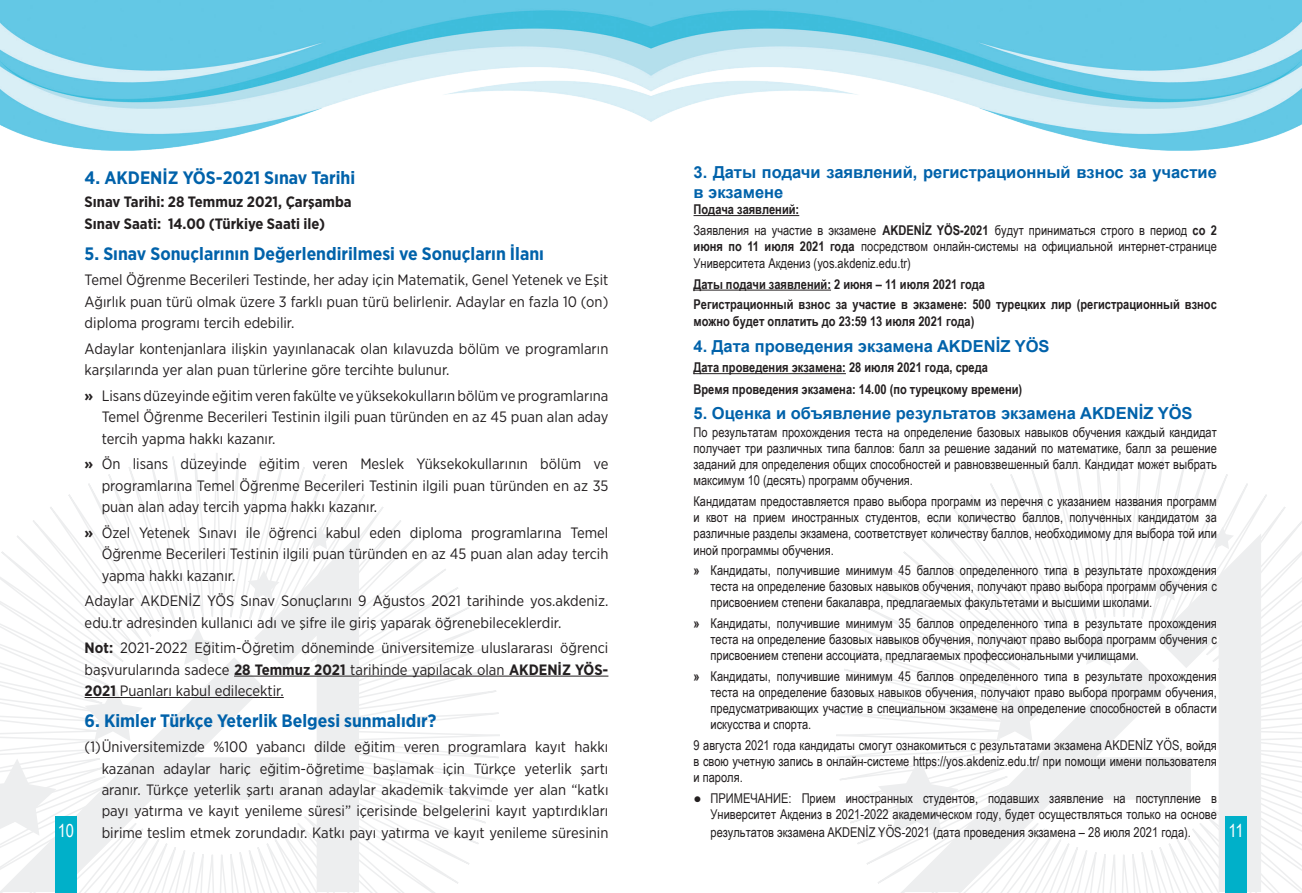
<style>
.page{position:relative;width:1302px;height:893px;background:#fff}
.page>*{position:absolute;margin:0;border:0;box-sizing:border-box;transform-origin:0 0}
.t1{font:700 18px "Gotham Narrow";color:#0162aa}
.t2{font:18px "Arial Narrow";color:#fff}
.t3{font:700 16.5px/19.8px "Arial";color:#0162aa}
.t4{font:15px/21.5px "Gotham Narrow";color:#231f20;text-align:justify}
.t5{font:700 15px/22.6px "Gotham Narrow";color:#231f20}
.t6{font:13.5px/16.2px "Arial Narrow";color:#231f20;text-align:justify}
.t7{font:700 13.5px/20.7px "Arial Narrow";color:#231f20}
.s1{font-weight:700}
</style>
<div class="page">
<svg style="left:836px;top:453px;width:465px;height:440px"></svg>
<svg style="left:901px;top:657px;width:248px;height:235px"></svg>
<svg style="left:878px;top:758px;width:80px;height:78px"></svg>
<svg style="left:986px;top:686px;width:58px;height:55px"></svg>
<svg style="left:1079px;top:627px;width:40px;height:39px"></svg>
<svg style="left:1149px;top:527px;width:111px;height:365px"></svg>
<svg style="left:0;top:453px;width:501px;height:440px"></svg>
<svg style="left:0;top:657px;width:248px;height:235px"></svg>
<svg style="left:0;top:758px;width:56px;height:78px"></svg>
<svg style="left:85px;top:686px;width:58px;height:55px"></svg>
<svg style="left:177px;top:627px;width:40px;height:39px"></svg>
<svg style="left:248px;top:527px;width:111px;height:365px"></svg>
<div style="left:55px;top:816px;width:22px;height:77px;background:#00b0c9"></div>
<img style="left:0;top:0;width:1301px;height:151px">
<div style="left:1225px;top:816px;width:21px;height:77px;background:#00b0c9"></div>
<hr style="left:234px;top:676px;width:374px;height:1px;background:#231f20">
<hr style="left:85px;top:697px;width:199px;height:1px;background:#231f20">
<hr style="left:693px;top:215px;width:106px;height:1px;background:#231f20">
<hr style="left:693px;top:290px;width:137px;height:1px;background:#231f20">
<hr style="left:693px;top:373px;width:152px;height:1px;background:#231f20">
<p class="t3" style="left:693px;top:162px;width:524px">3. Даты подачи заявлений, регистрационный взнос за участие в экзамене</p>
<p class="t6" style="left:693px;top:199px;width:524px;line-height:20.7px"><span class="s1">Подача заявлений:<br></span>Заявления на участие в экзамене <span class="s1">AKDENİZ YÖS-2021</span> будут приниматься строго в период <span class="s1">со 2</span></p>
<p class="t6" style="left:693px;top:238px;width:524px"><span class="s1">июня по 11 июля 2021 года</span> посредством онлайн-системы на официальной интернет-странице<br>Университета Акдениз (yos.akdeniz.edu.tr)</p>
<p class="t7" style="left:693px;top:273px;width:524px">Даты подачи заявлений: 2 июня – 11 июля 2021 года<br>Регистрационный взнос за участие в экзамене: 500 турецких лир (регистрационный взнос</p>
<p class="t7" style="left:693px;top:310px;width:282px">можно будет оплатить до 23:59 13 июля 2021 года)</p>
<p class="t3" style="left:693px;top:336px;width:357px">4. Дата проведения экзамена AKDENİZ YÖS</p>
<p class="t7" style="left:693px;top:356px;width:330px;line-height:22.2px">Дата проведения экзамена: 28 июля 2021 года, среда<br>Время проведения экзамена: 14.00 (по турецкому времени)</p>
<p class="t3" style="left:693px;top:403px;width:500px">5. Оценка и объявление результатов экзамена AKDENİZ YÖS</p>
<p class="t6" style="left:693px;top:423px;width:524px">По результатам прохождения теста на определение базовых навыков обучения каждый кандидат получает три различных типа баллов: балл за решение заданий по математике, балл за решение заданий для определения общих способностей и равновзвешенный балл. Кандидат может выбрать максимум 10 (десять) программ обучения.</p>
<p class="t6" style="left:693px;top:493px;width:524px">Кандидатам предоставляется право выбора программ из перечня с указанием названия программ и квот на прием иностранных студентов, если количество баллов, полученных кандидатом за различные разделы экзамена, соответствует количеству баллов, необходимому для выбора той или иной программы обучения.</p>
<p class="t6" style="left:710px;top:562px;width:507px;text-indent:-17px"><span class="s1">»</span> Кандидаты, получившие минимум 45 баллов определенного типа в результате прохождения теста на определение базовых навыков обучения, получают право выбора программ обучения с присвоением степени бакалавра, предлагаемых факультетами и высшими школами.</p>
<p class="t6" style="left:710px;top:614px;width:507px;text-indent:-17px"><span class="s1">»</span> Кандидаты, получившие минимум 35 баллов определенного типа в результате прохождения теста на определение базовых навыков обучения, получают право выбора программ обучения с присвоением степени ассоциата, предлагаемых профессиональными училищами.</p>
<p class="t6" style="left:710px;top:667px;width:507px;text-indent:-17px"><span class="s1">»</span> Кандидаты, получившие минимум 45 баллов определенного типа в результате прохождения теста на определение базовых навыков обучения, получают право выбора программ обучения, предусматривающих участие в специальном экзамене на определение способностей в области искусства и спорта.</p>
<p class="t6" style="left:693px;top:736px;width:524px">9 августа 2021 года кандидаты смогут ознакомиться с результатами экзамена AKDENİZ YÖS, войдя в свою учетную запись в онлайн-системе https://yos.akdeniz.edu.tr/ при помощи имени пользователя и пароля.</p>
<p class="t6" style="left:693px;top:789px;width:525px;text-align:right">● ПРИМЕЧАНИЕ: Прием иностранных студентов, подавших заявление на поступление в<br>Университет Акдениз в 2021-2022 академическом году, будет осуществляться только на основе</p>
<p class="t6" style="left:710px;top:823px;width:482px">результатов экзамена AKDENİZ YÖS-2021 (дата проведения экзамена – 28 июля 2021 года).</p>
<h1 class="t1" style="left:85px;top:166px;width:272px">4. AKDENİZ YÖS-2021 Sınav Tarihi</h1>
<p class="t5" style="left:85px;top:190px;width:268px">Sınav Tarihi: 28 Temmuz 2021, Çarşamba<br>Sınav Saati: 14.00 (Türkiye Saati ile)</p>
<h1 class="t1" style="left:85px;top:242px;width:461px">5. Sınav Sonuçlarının Değerlendirilmesi ve Sonuçların İlanı</h1>
<p class="t4" style="left:85px;top:269px;width:525px">Temel Öğrenme Becerileri Testinde, her aday için Matematik, Genel Yetenek ve Eşit Ağırlık puan türü olmak üzere 3 farklı puan türü belirlenir. Adaylar en fazla 10 (on) diploma programı tercih edebilir.</p>
<p class="t4" style="left:85px;top:338px;width:525px">Adaylar kontenjanlara ilişkin yayınlanacak olan kılavuzda bölüm ve programların karşılarında yer alan puan türlerine göre tercihte bulunur.</p>
<p class="t4" style="left:102px;top:385px;width:508px;text-indent:-17px"><span class="s1">»</span> Lisans düzeyinde eğitim veren fakülte ve yüksekokulların bölüm ve programlarına Temel Öğrenme Becerileri Testinin ilgili puan türünden en az 45 puan alan aday tercih yapma hakkı kazanır.</p>
<p class="t4" style="left:102px;top:453px;width:508px;text-indent:-17px"><span class="s1">»</span> Ön lisans düzeyinde eğitim veren Meslek Yüksekokullarının bölüm ve programlarına Temel Öğrenme Becerileri Testinin ilgili puan türünden en az 35 puan alan aday tercih yapma hakkı kazanır.</p>
<p class="t4" style="left:102px;top:521px;width:508px;text-indent:-17px"><span class="s1">»</span> Özel Yetenek Sınavı ile öğrenci kabul eden diploma programlarına Temel Öğrenme Becerileri Testinin ilgili puan türünden en az 45 puan alan aday tercih yapma hakkı kazanır.</p>
<p class="t4" style="left:85px;top:590px;width:525px">Adaylar AKDENİZ YÖS Sınav Sonuçlarını 9 Ağustos 2021 tarihinde yos.akdeniz. edu.tr adresinden kullanıcı adı ve şifre ile giriş yaparak öğrenebileceklerdir.</p>
<p class="t4" style="left:85px;top:637px;width:525px"><span class="s1">Not:</span> 2021-2022 Eğitim-Öğretim döneminde üniversitemize uluslararası öğrenci başvurularında sadece <span class="s1">28 Temmuz 2021</span> tarihinde yapılacak olan <span class="s1">AKDENİZ YÖS-2021</span> Puanları kabul edilecektir.</p>
<h1 class="t1" style="left:85px;top:709px;width:353px">6. Kimler Türkçe Yeterlik Belgesi sunmalıdır?</h1>
<p class="t4" style="left:102px;top:736px;width:508px;text-indent:-17px">(1)Üniversitemizde %100 yabancı dilde eğitim veren programlara kayıt hakkı kazanan adaylar hariç eğitim-öğretime başlamak için Türkçe yeterlik şartı aranır. Türkçe yeterlik şartı aranan adaylar akademik takvimde yer alan “katkı payı yatırma ve kayıt yenileme süresi” içerisinde belgelerini kayıt yaptırdıkları birime teslim etmek zorundadır. Katkı payı yatırma ve kayıt yenileme süresinin</p>
<h1 class="t2" style="left:58px;top:818px;width:18px">10</h1>
<h1 class="t2" style="left:1228px;top:818px;width:17px">11</h1>
</div>
